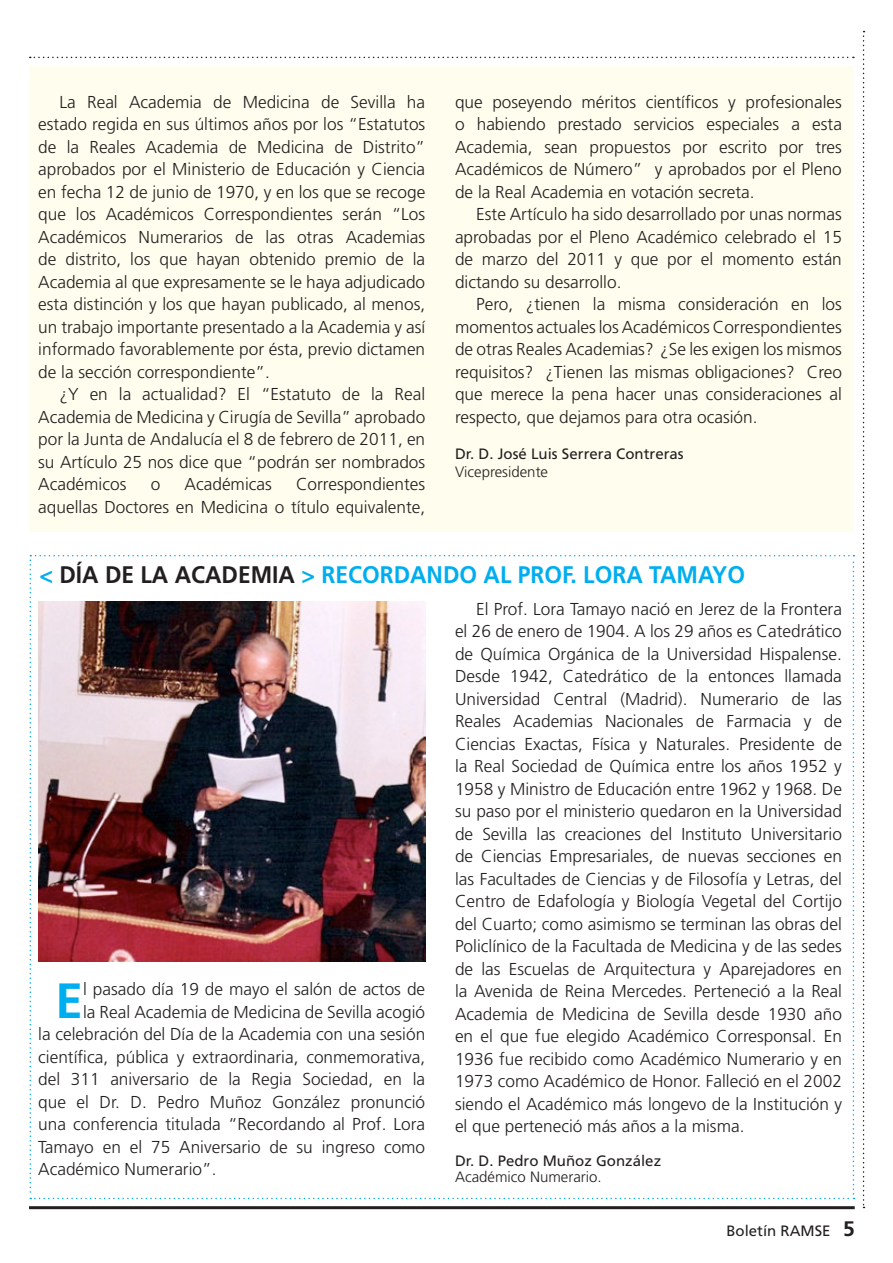
<style>
.page{position:relative;width:893px;height:1263px;background:#fff}
.page>*{position:absolute;margin:0;border:0;box-sizing:border-box;transform-origin:0 0}
.t1{font:700 49.5px "Frutiger LT Std";color:#00aeef}
.t2{font:700 24px "Frutiger LT Std";color:#00aeef;scale:.95 1}
.t3{font:300 17.25px/22.5px "Frutiger LT Std";color:#231f20;text-align:justify}
.t4{font:15px "Frutiger LT Std";color:#231f20}
.t5{font:300 15px "Frutiger LT Std";color:#231f20}
.s1{color:#231f20}
.s2{font-weight:700;font-size:21px}
</style>
<div class="page">
<svg style="left:863px;top:31px;width:1px;height:1177px"></svg>
<svg style="left:30px;top:57px;width:824px;height:1px"></svg>
<hr style="left:29px;top:1206px;width:826px;height:3px;background:#231f20">
<div style="left:29px;top:66px;width:825px;height:465px;background:#fffdee"></div>
<svg style="left:30px;top:555px;width:824px;height:644px"></svg>
<p class="t3" style="left:38px;top:91px;width:388px;text-indent:21px">La Real Academia de Medicina de Sevilla ha estado regida en sus últimos años por los “Estatutos de la Reales Academia de Medicina de Distrito” aprobados por el Ministerio de Educación y Ciencia en fecha 12 de junio de 1970, y en los que se recoge que los Académicos Correspondientes serán “Los Académicos Numerarios de las otras Academias de distrito, los que hayan obtenido premio de la Academia al que expresamente se le haya adjudicado esta distinción y los que hayan publicado, al menos, un trabajo importante presentado a la Academia y así informado favorablemente por ésta, previo dictamen de la sección correspondiente”.</p>
<p class="t3" style="left:38px;top:383px;width:388px;text-indent:21px">¿Y en la actualidad? El “Estatuto de la Real Academia de Medicina y Cirugía de Sevilla” aprobado por la Junta de Andalucía el 8 de febrero de 2011, en su Artículo 25 nos dice que “podrán ser nombrados Académicos</p>
<p class="t3" style="left:38px;top:473px;width:388px;text-align:right">Correspondientes<br>aquellas Doctores en Medicina o título equivalente,</p>
<p class="t3" style="left:151px;top:473px;width:11px">o</p>
<p class="t3" style="left:185px;top:473px;width:89px">Académicas</p>
<p class="t3" style="left:455px;top:91px;width:388px">que poseyendo méritos científicos y profesionales o habiendo prestado servicios especiales a esta Academia, sean propuestos por escrito por tres Académicos de Número” y aprobados por el Pleno de la Real Academia en votación secreta.</p>
<p class="t3" style="left:455px;top:203px;width:388px;text-indent:21px">Este Artículo ha sido desarrollado por unas normas aprobadas por el Pleno Académico celebrado el 15 de marzo del 2011 y que por el momento están dictando su desarrollo.</p>
<p class="t3" style="left:455px;top:293px;width:388px;text-indent:21px">Pero, ¿tienen la misma consideración en los momentos actuales los Académicos Correspondientes de otras Reales Academias? ¿Se les exigen los mismos requisitos? ¿Tienen las mismas obligaciones? Creo que merece la pena hacer unas consideraciones al respecto, que dejamos para otra ocasión.</p>
<p class="t4" style="left:455px;top:445px;width:230px">Dr. D. José Luis Serrera Contreras</p>
<p class="t5" style="left:455px;top:463px;width:95px">Vicepresidente</p>
<h2 class="t2" style="left:39px;top:560px;width:744px">&lt; <span class="s1">DÍA DE LA ACADEMIA</span> &gt; RECORDANDO AL PROF. LORA TAMAYO</h2>
<h1 class="t1" style="left:56px;top:971px;width:29px">E</h1>
<p class="t3" style="left:83px;top:978px;width:344px">l pasado día 19 de mayo el salón de actos de</p>
<p class="t3" style="left:83px;top:1001px;width:344px">la Real Academia de Medicina de Sevilla acogió</p>
<p class="t3" style="left:38px;top:1023px;width:388px">la celebración del Día de la Academia con una sesión</p>
<p class="t3" style="left:38px;top:1046px;width:388px">científica, pública y extraordinaria, conmemorativa,</p>
<p class="t3" style="left:38px;top:1068px;width:388px">del 311 aniversario de la Regia Sociedad, en la</p>
<p class="t3" style="left:38px;top:1091px;width:388px">que el Dr. D. Pedro Muñoz González pronunció</p>
<p class="t3" style="left:38px;top:1113px;width:388px">una conferencia titulada “Recordando al Prof. Lora</p>
<p class="t3" style="left:38px;top:1136px;width:388px">Tamayo en el 75 Aniversario de su ingreso como</p>
<p class="t3" style="left:38px;top:1158px;width:180px">Académico Numerario”.</p>
<p class="t3" style="left:455px;top:598px;width:388px;text-indent:21px">El Prof. Lora Tamayo nació en Jerez de la Frontera el 26 de enero de 1904. A los 29 años es Catedrático de Química Orgánica de la Universidad Hispalense.<br>Desde 1942, Catedrático de la entonces llamada Universidad Central (Madrid). Numerario de las Reales Academias Nacionales de Farmacia y de Ciencias Exactas, Física y Naturales. Presidente de la Real Sociedad de Química entre los años 1952 y 1958 y Ministro de Educación entre 1962 y 1968. De su paso por el ministerio quedaron en la Universidad de Sevilla las creaciones del Instituto Universitario de Ciencias Empresariales, de nuevas secciones en las Facultades de Ciencias y de Filosofía y Letras, del Centro de Edafología y Biología Vegetal del Cortijo del Cuarto; como asimismo se terminan las obras del Policlínico de la Facultada de Medicina y de las sedes de las Escuelas de Arquitectura y Aparejadores en la Avenida de Reina Mercedes. Perteneció a la Real Academia de Medicina de Sevilla desde 1930 año en el que fue elegido Académico Corresponsal. En 1936 fue recibido como Académico Numerario y en 1973 como Académico de Honor. Falleció en el 2002 siendo el Académico más longevo de la Institución y el que perteneció más años a la misma.</p>
<p class="t4" style="left:455px;top:1152px;width:208px">Dr. D. Pedro Muñoz González</p>
<p class="t5" style="left:455px;top:1168px;width:148px">Académico Numerario.</p>
<p class="t4" style="left:726px;top:1222px;width:130px">Boletín RAMSE <span class="s2">5</span></p>
</div>
